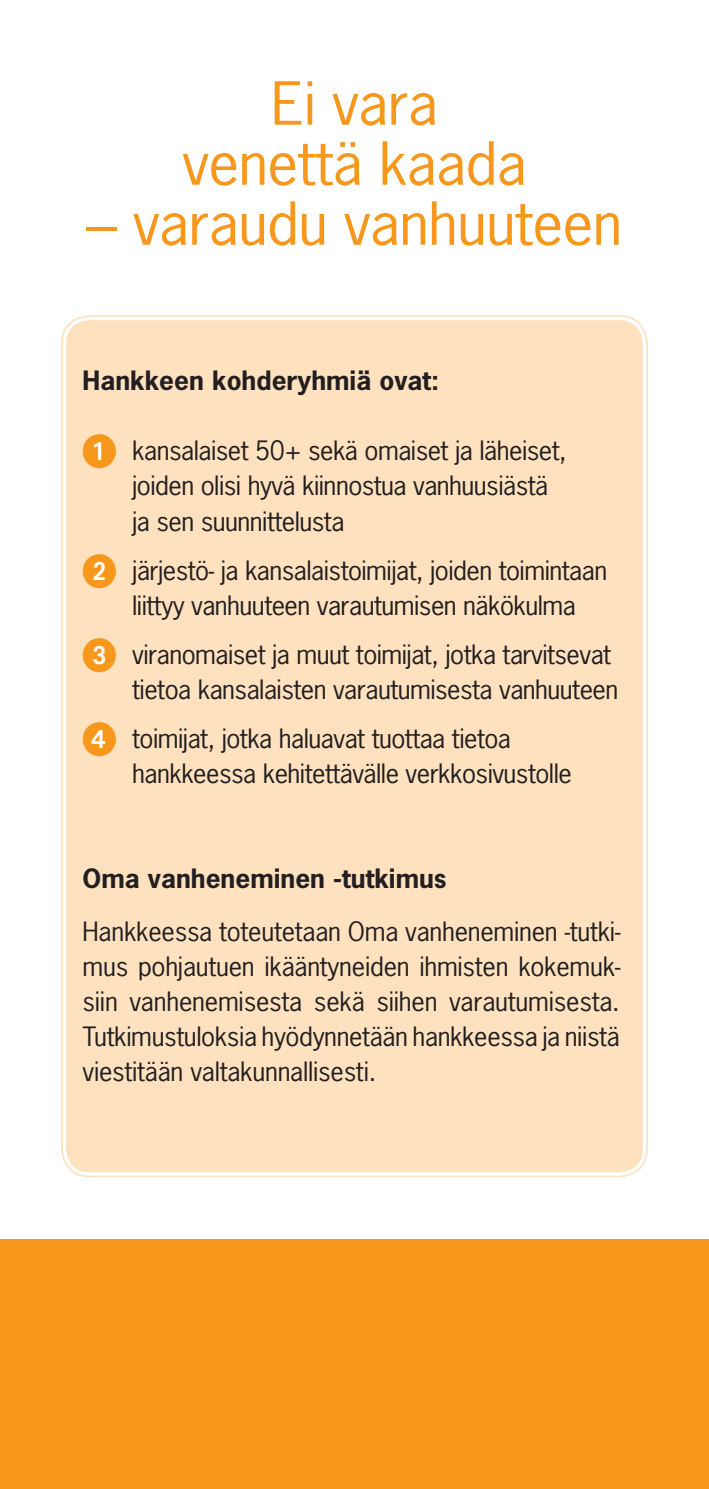
<style>
.page{position:relative;width:709px;height:1489px;background:#fff}
.page>*{position:absolute;margin:0;border:0;box-sizing:border-box;transform-origin:0 0}
.t1{font:55.75px "News Gothic Std";letter-spacing:-.01em;color:#f7981d;scale:1.08 1}
.t2{font:25px/35px "News Gothic Std";letter-spacing:-.02em;color:#231f20;scale:1.04 1}
.t3{font:700 25px "News Gothic Std";color:#231f20;scale:1.04 1}
.s1{font-family:"European Pi One";font-size:35px;color:#f7981d}
</style>
<div class="page">
<div style="left:61px;top:315px;width:587px;height:862px;background:#fee1bf;border-radius:28px"></div>
<div style="left:56px;top:310px;width:597px;height:872px;border:3px solid #fff;border-radius:32px"></div>
<div style="left:63px;top:317px;width:583px;height:858px;border:3px solid #fff;border-radius:25px"></div>
<div style="left:85px;top:436px;width:30px;height:30px;background:#fff;border-radius:50%"></div>
<div style="left:83px;top:556px;width:30px;height:30px;background:#fff;border-radius:50%"></div>
<div style="left:83px;top:640px;width:30px;height:30px;background:#fff;border-radius:50%"></div>
<div style="left:83px;top:723px;width:30px;height:30px;background:#fff;border-radius:50%"></div>
<div style="left:0;top:1239px;width:709px;height:249px;background:#f7981d"></div>
<p class="t1" style="left:271px;top:68px;width:156px">Ei vara</p>
<p class="t1" style="left:182px;top:128px;width:320px">venettä kaada</p>
<p class="t1" style="left:87px;top:188px;width:497px">– varaudu vanhuuteen</p>
<p class="t3" style="left:83px;top:364px;width:344px">Hankkeen kohderyhmiä ovat:</p>
<p class="t2" style="left:132px;top:433px;width:419px;text-indent:-50px"><span class="s1">1</span> kansalaiset 50+ sekä omaiset ja läheiset, joiden olisi hyvä kiinnostua vanhuusiästä ja sen suunnittelusta</p>
<p class="t2" style="left:132px;top:552px;width:458px;text-indent:-50px"><span class="s1">2</span> järjestö- ja kansalaistoimijat, joiden toimintaan liittyy vanhuuteen varautumisen näkökulma</p>
<p class="t2" style="left:83px;top:636px;width:516px;text-align:right"><span class="s1">3</span> viranomaiset ja muut toimijat, jotka tarvitsevat tietoa kansalaisten varautumisesta vanhuuteen</p>
<p class="t2" style="left:132px;top:721px;width:424px;text-indent:-50px"><span class="s1">4</span> toimijat, jotka haluavat tuottaa tietoa hankkeessa kehitettävälle verkkosivustolle</p>
<p class="t3" style="left:83px;top:862px;width:351px">Oma vanheneminen -tutkimus</p>
<p class="t2" style="left:83px;top:913px;width:518px;text-align:justify">Hankkeessa toteutetaan Oma vanheneminen -tutki&shy;mus pohjautuen ikääntyneiden ihmisten kokemuk&shy;siin vanhenemisesta sekä siihen varautumisesta.<br>Tutkimustuloksia hyödynnetään hankkeessa ja niistä viestitään valtakunnallisesti.</p>
</div>
